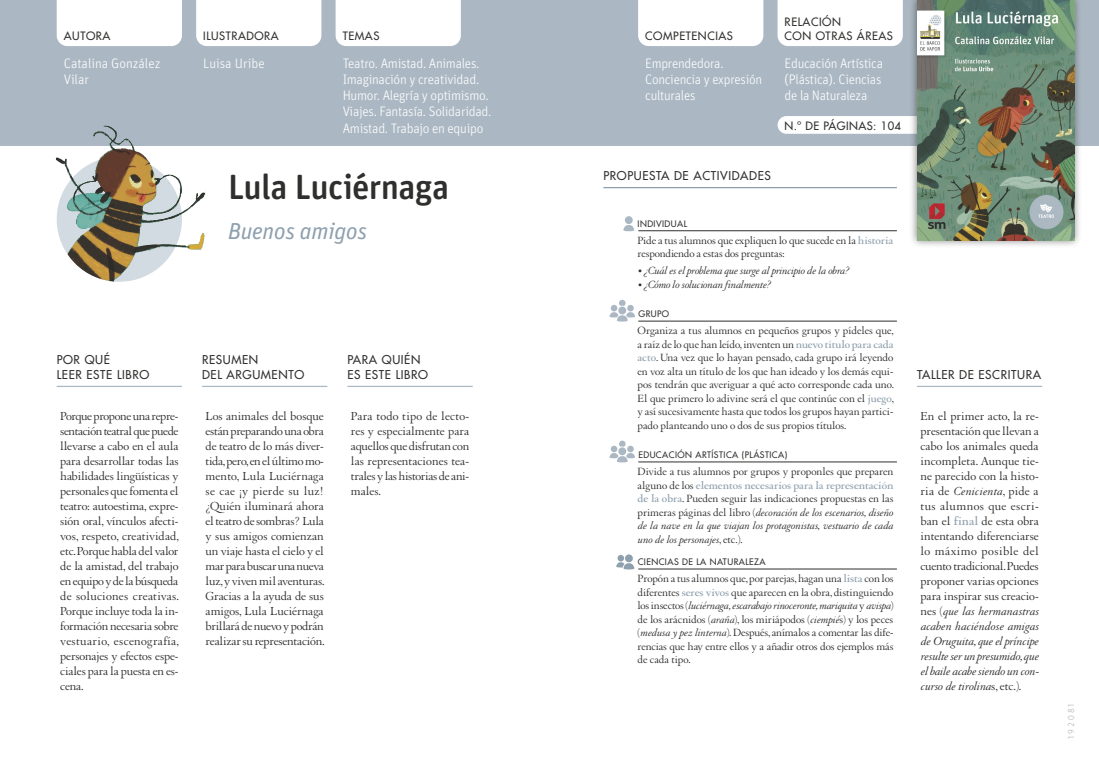
<style>
.page{position:relative;width:1099px;height:762px;background:#fff}
.page>*{position:absolute;margin:0;border:0;box-sizing:border-box;transform-origin:0 0}
.t1{font:500 35px "Unit Rounded Pro";letter-spacing:-.02em;color:#2f2f2e}
.t2{font:italic 23.12px "Unit Pro";letter-spacing:-.01em;color:#8ea0ae}
.t3{font:300 13.75px/16.2px "Unit Pro";letter-spacing:-.02em;color:#fff}
.t4{font:300 13.75px/16.2px "Unit Pro";color:#fff}
.t5{font:12.5px/15px "Augereau";letter-spacing:-.01em;color:#2f2f2e;text-align:justify}
.t6{font:500 11.88px/14.2px "Futura Std";letter-spacing:.05em;color:#2f2f2e}
.t7{font:11.25px/13.5px "Augereau";letter-spacing:-.01em;color:#2f2f2e;text-align:justify}
.t8{font:italic 11.25px "Augereau";letter-spacing:-.01em;color:#2f2f2e}
.t9{font:500 11.25px/13.5px "Futura Std";letter-spacing:.05em;color:#2f2f2e}
.t10{font:500 8.75px "Futura Std";letter-spacing:.05em;color:#2f2f2e}
.t11{font:300 8.75px "Unit Rounded OT";letter-spacing:.235em;color:#b1b2b2}
.s1{font-weight:700;color:#8ea0ae}
.s2{font-style:italic}
</style>
<div class="page">
<div style="left:0;top:0;width:1098px;height:145px;background:#abb8c3"></div>
<div style="left:57px;top:0;width:125px;height:46px;background:#fff"></div>
<div style="left:196px;top:0;width:125px;height:46px;background:#fff"></div>
<div style="left:335px;top:0;width:126px;height:46px;background:#fff"></div>
<div style="left:638px;top:0;width:125px;height:46px;background:#fff"></div>
<hr style="left:917px;top:386px;width:125px;height:1px;background:#abb8c3">
<hr style="left:638px;top:230px;width:258px;height:1px;background:#2f2f2e">
<hr style="left:638px;top:321px;width:258px;height:1px;background:#2f2f2e">
<hr style="left:638px;top:462px;width:258px;height:1px;background:#2f2f2e">
<hr style="left:638px;top:569px;width:258px;height:1px;background:#2f2f2e">
<svg style="left:623px;top:216px;width:11px;height:15px"></svg>
<svg style="left:609px;top:300px;width:26px;height:22px"></svg>
<svg style="left:609px;top:441px;width:26px;height:21px"></svg>
<svg style="left:616px;top:554px;width:18px;height:15px"></svg>
<div style="left:777px;top:0;width:125px;height:46px;background:#fff"></div>
<svg style="left:777px;top:116px;width:132px;height:18px;background:#fcfcfc"></svg>
<div style="left:909px;top:0;width:173px;height:248px;background:#2f2f2e;opacity:.6"></div>
<img style="left:917px;top:0;width:157px;height:240px">
<hr style="left:57px;top:386px;width:125px;height:1px;background:#abb8c3">
<hr style="left:347px;top:386px;width:125px;height:1px;background:#abb8c3">
<hr style="left:202px;top:386px;width:125px;height:1px;background:#abb8c3">
<hr style="left:603px;top:187px;width:293px;height:1px;background:#8ea0ae">
<img style="left:55px;top:125px;width:151px;height:157px">
<p class="t9" style="left:64px;top:29px;width:48px">AUTORA</p>
<p class="t9" style="left:203px;top:29px;width:77px">ILUSTRADORA</p>
<p class="t9" style="left:343px;top:29px;width:38px">TEMAS</p>
<p class="t9" style="left:645px;top:29px;width:89px">COMPETENCIAS</p>
<p class="t9" style="left:784px;top:16px;width:110px">RELACIÓN<br>CON OTRAS ÁREAS</p>
<p class="t4" style="left:64px;top:54px;width:98px">Catalina González<br>Vilar</p>
<p class="t4" style="left:203px;top:54px;width:63px">Luisa Uribe</p>
<p class="t3" style="left:343px;top:54px;width:150px">Teatro. Amistad. Animales.<br>Imaginación y creatividad.<br>Humor. Alegría y optimismo.<br>Viajes. Fantasía. Solidaridad.<br>Amistad. Trabajo en equipo</p>
<p class="t3" style="left:645px;top:54px;width:118px">Emprendedora.<br>Conciencia y expresión culturales</p>
<p class="t3" style="left:784px;top:54px;width:100px;text-align:justify">Educación Artística (Plástica). Ciencias de la Naturaleza</p>
<p class="t9" style="left:784px;top:119px;width:118px">N.º DE PÁGINAS: 104</p>
<h1 class="t1" style="left:228px;top:162px;width:223px">Lula Luciérnaga</h1>
<h2 class="t2" style="left:228px;top:215px;width:141px">Buenos amigos</h2>
<p class="t6" style="left:57px;top:353px;width:94px">POR QUÉ<br>LEER ESTE LIBRO</p>
<p class="t6" style="left:347px;top:353px;width:82px">PARA QUIÉN<br>ES ESTE LIBRO</p>
<p class="t6" style="left:202px;top:353px;width:104px">RESUMEN<br>DEL ARGUMENTO</p>
<p class="t5" style="left:60px;top:409px;width:120px">Porque propone una repre&shy;sentación teatral que puede llevarse a cabo en el aula para desarrollar todas las habilidades lingüísticas y personales que fomenta el teatro: autoestima, expre&shy;sión oral, vínculos afecti&shy;vos, respeto, creatividad, etc. Porque habla del valor de la amistad, del trabajo en equipo y de la búsqueda de soluciones creativas.<br>Porque incluye toda la in&shy;formación necesaria sobre vestuario, escenografía, personajes y efectos espe&shy;ciales para la puesta en es&shy;cena.</p>
<p class="t5" style="left:351px;top:409px;width:120px">Para todo tipo de lecto&shy;res y especialmente para aquellos que disfrutan con las representaciones tea&shy;trales y las historias de ani&shy;males.</p>
<p class="t5" style="left:206px;top:409px;width:120px">Los animales del bosque están preparando una obra de teatro de lo más diver&shy;tida, pero, en el último mo&shy;mento, Lula Luciérnaga se cae ¡y pierde su luz! ¿Quién iluminará ahora el teatro de sombras? Lula y sus amigos comienzan un viaje hasta el cielo y el mar para buscar una nueva luz, y viven mil aventuras.<br>Gracias a la ayuda de sus amigos, Lula Luciérnaga brillará de nuevo y podrán realizar su representación.</p>
<p class="t6" style="left:603px;top:168px;width:169px">PROPUESTA DE ACTIVIDADES</p>
<p class="t10" style="left:637px;top:218px;width:51px">INDIVIDUAL</p>
<p class="t7" style="left:637px;top:234px;width:257px">Pide a tus alumnos que expliquen lo que sucede en la <span class="s1">historia </span>respondiendo a estas dos preguntas:</p>
<p class="t8" style="left:637px;top:264px;width:212px">• ¿Cuál es el problema que surge al principio de la obra?</p>
<p class="t8" style="left:637px;top:277px;width:134px">• ¿Cómo lo solucionan finalmente?</p>
<p class="t10" style="left:638px;top:308px;width:32px">GRUPO</p>
<p class="t7" style="left:637px;top:324px;width:258px">Organiza a tus alumnos en pequeños grupos y pídeles que, a raíz de lo que han leído, inventen un <span class="s1">nuevo título para cada acto</span>. Una vez que lo hayan pensado, cada grupo irá leyendo en voz alta un título de los que han ideado y los demás equi&shy;pos tendrán que averiguar a qué acto corresponde cada uno.<br>El que primero lo adivine será el que continúe con el <span class="s1">juego</span>, y así sucesivamente hasta que todos los grupos hayan partici&shy;pado planteando uno o dos de sus propios títulos.</p>
<p class="t10" style="left:638px;top:449px;width:150px">EDUCACIÓN ARTÍSTICA (PLÁSTICA)</p>
<p class="t7" style="left:637px;top:465px;width:257px">Divide a tus alumnos por grupos y proponles que preparen alguno de los <span class="s1">elementos necesarios para la representación de la obra</span>. Pueden seguir las indicaciones propuestas en las primeras páginas del libro (<span class="s2">decoración de los escenarios, diseño de la nave en la que viajan los protagonistas, vestuario de cada uno de los personajes</span>, etc.).</p>
<p class="t10" style="left:637px;top:556px;width:129px">CIENCIAS DE LA NATURALEZA</p>
<p class="t7" style="left:637px;top:572px;width:257px">Propón a tus alumnos que, por parejas, hagan una <span class="s1">lista</span> con los diferentes <span class="s1">seres vivos</span> que aparecen en la obra, distinguiendo los insectos (<span class="s2">luciérnaga, escarabajo rinoceronte, mariquita</span> y <span class="s2">avispa</span>) de los arácnidos (<span class="s2">araña</span>), los miriápodos (<span class="s2">ciempié</span>s) y los peces (<span class="s2">medusa y pez linterna</span>). Después, anímalos a comentar las dife&shy;rencias que hay entre ellos y a añadir otros dos ejemplos más de cada tipo.</p>
<p class="t6" style="left:917px;top:367px;width:125px">TALLER DE ESCRITURA</p>
<p class="t5" style="left:920px;top:409px;width:120px">En el primer acto, la re&shy;presentación que llevan a cabo los animales queda incompleta. Aunque tie&shy;ne parecido con la histo&shy;ria de <span class="s2">Cenicienta</span>, pide a tus alumnos que escri&shy;ban el <span class="s1">final</span> de esta obra intentando diferenciarse lo máximo posible del cuento tradicional. Puedes proponer varias opciones para inspirar sus creacio&shy;nes (<span class="s2">que las hermanastras acaben haciéndose amigas de Oruguita, que el príncipe resulte ser un presumido, que el baile acabe siendo un con&shy;curso de tirolina</span>s, etc.).</p>
<p class="t11" style="left:1065px;top:739px;width:37px;rotate:-90deg">192081</p>
</div>
